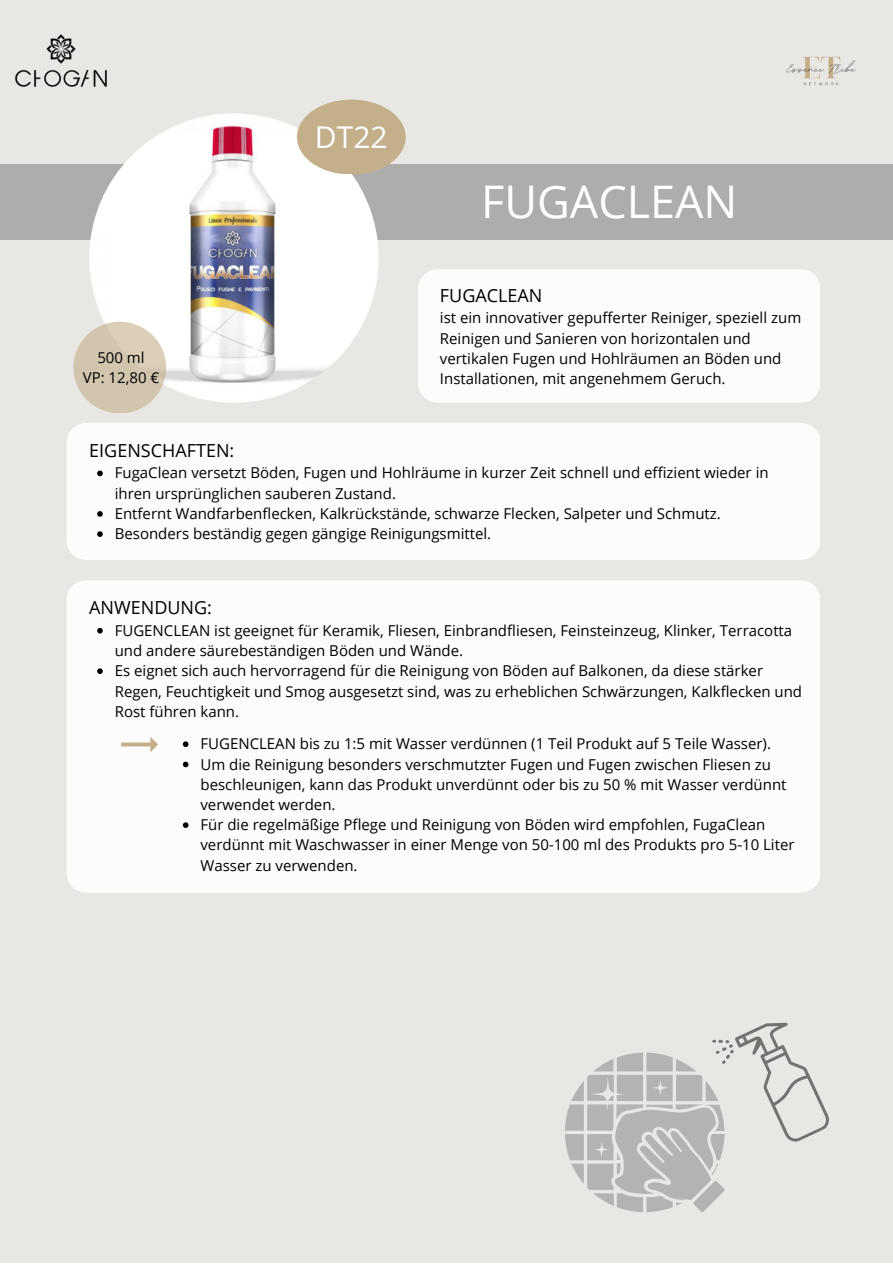
<style>
.page{position:relative;width:893px;height:1264px;background:#fff}
.page>*{position:absolute;margin:0;border:0;box-sizing:border-box;transform-origin:0 0}
.t1{font:45px "Open Sans";color:#fff}
.t2{font:30px "Open Sans";color:#fff}
.t3{font:18px "Open Sans";color:#000}
.t4{font:15px/20.2px "Open Sans";color:#000}
</style>
<div class="page">
<div style="left:0;top:0;width:892px;height:1262px;background:#e8e7e4"></div>
<img style="left:15px;top:34px;width:92px;height:53px">
<img style="left:786px;top:56px;width:71px;height:30px">
<div style="left:418px;top:269px;width:401px;height:133px;background:#fcfcfc;border-radius:20px"></div>
<div style="left:0;top:164px;width:892px;height:75px;background:#aeadac"></div>
<img style="left:89px;top:113px;width:289px;height:289px;border-radius:50%">
<div style="left:297px;top:100px;width:108px;height:74px;background:#c3af8a;border-radius:50%"></div>
<div style="left:66px;top:423px;width:753px;height:137px;background:#fcfcfc;border-radius:20px"></div>
<div style="left:66px;top:580px;width:753px;height:312px;background:#fcfcfc;border-radius:20px"></div>
<svg style="left:565px;top:1022px;width:264px;height:190px"></svg>
<svg style="left:97px;top:628px;width:6px;height:5px"></svg>
<svg style="left:97px;top:668px;width:6px;height:6px"></svg>
<svg style="left:97px;top:470px;width:6px;height:6px"></svg>
<svg style="left:97px;top:511px;width:6px;height:5px"></svg>
<svg style="left:97px;top:531px;width:6px;height:6px"></svg>
<svg style="left:121px;top:737px;width:37px;height:15px"></svg>
<svg style="left:183px;top:741px;width:5px;height:6px"></svg>
<svg style="left:183px;top:761px;width:5px;height:6px"></svg>
<svg style="left:183px;top:822px;width:5px;height:6px"></svg>
<div style="left:73px;top:322px;width:93px;height:91px;background:#d1c5ae;border-radius:50%"></div>
<p class="t4" style="left:83px;top:347px;width:78px;text-align:center">500 ml<br>VP: 12,80 €</p>
<p class="t3" style="left:89px;top:438px;width:146px">EIGENSCHAFTEN:</p>
<h2 class="t2" style="left:315px;top:116px;width:74px">DT22</h2>
<h1 class="t1" style="left:481px;top:170px;width:258px">FUGACLEAN</h1>
<p class="t3" style="left:440px;top:283px;width:104px">FUGACLEAN</p>
<p class="t4" style="left:440px;top:307px;width:363px">ist ein innovativer gepufferter Reiniger, speziell zum Reinigen und Sanieren von horizontalen und vertikalen Fugen und Hohlräumen an Böden und Installationen, mit angenehmem Geruch.</p>
<p class="t4" style="left:115px;top:462px;width:655px">FugaClean versetzt Böden, Fugen und Hohlräume in kurzer Zeit schnell und effizient wieder in ihren ursprünglichen sauberen Zustand.<br>Entfernt Wandfarbenflecken, Kalkrückstände, schwarze Flecken, Salpeter und Schmutz.<br>Besonders beständig gegen gängige Reinigungsmittel.</p>
<p class="t3" style="left:89px;top:595px;width:124px">ANWENDUNG:</p>
<p class="t4" style="left:115px;top:620px;width:688px">FUGENCLEAN ist geeignet für Keramik, Fliesen, Einbrandfliesen, Feinsteinzeug, Klinker, Terracotta und andere säurebeständigen Böden und Wände.<br>Es eignet sich auch hervorragend für die Reinigung von Böden auf Balkonen, da diese stärker Regen, Feuchtigkeit und Smog ausgesetzt sind, was zu erheblichen Schwärzungen, Kalkflecken und Rost führen kann.</p>
<p class="t4" style="left:200px;top:733px;width:595px">FUGENCLEAN bis zu 1:5 mit Wasser verdünnen (1 Teil Produkt auf 5 Teile Wasser).<br>Um die Reinigung besonders verschmutzter Fugen und Fugen zwischen Fliesen zu beschleunigen, kann das Produkt unverdünnt oder bis zu 50 % mit Wasser verdünnt verwendet werden.<br>Für die regelmäßige Pflege und Reinigung von Böden wird empfohlen, FugaClean verdünnt mit Waschwasser in einer Menge von 50-100 ml des Produkts pro 5-10 Liter Wasser zu verwenden.</p>
</div>
